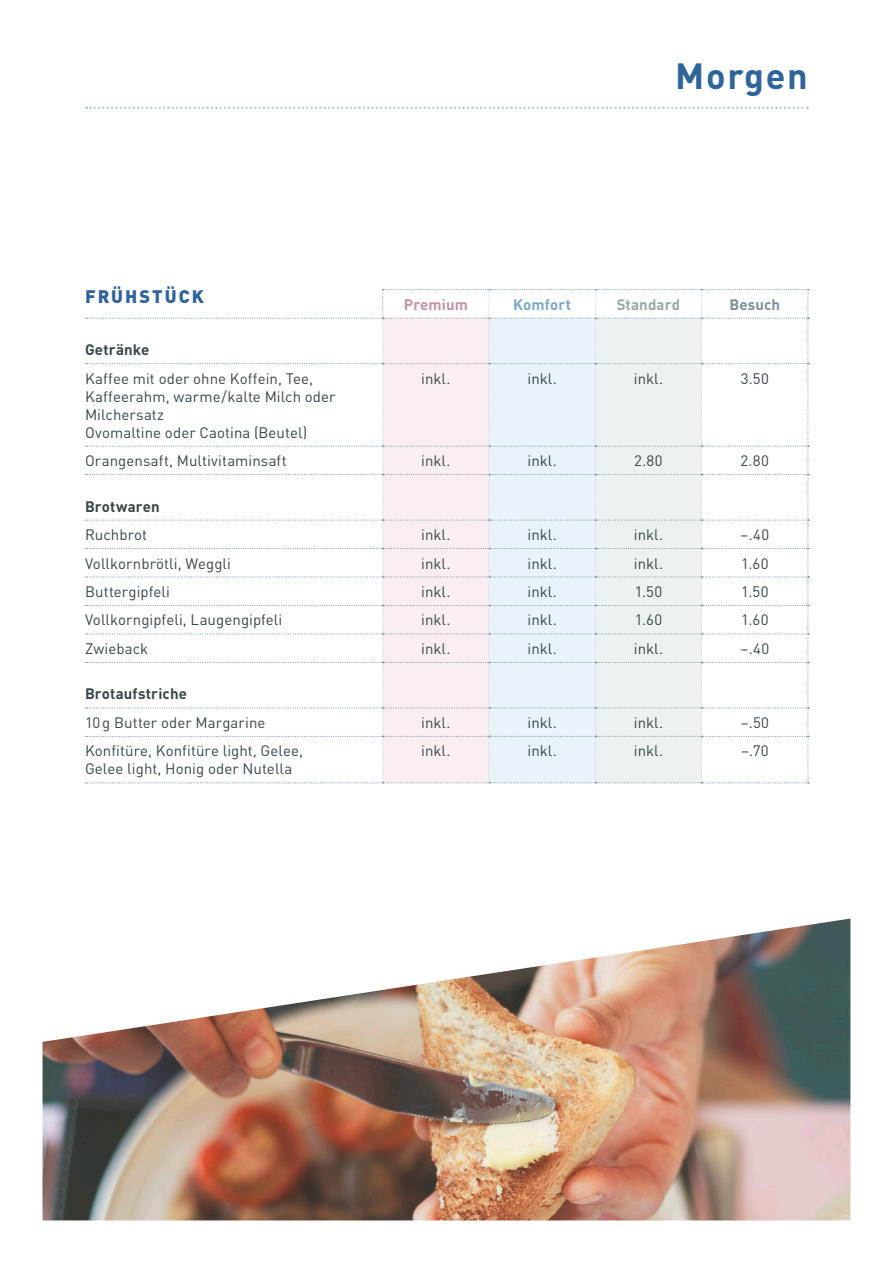
<style>
.page{position:relative;width:893px;height:1263px;background:#fff}
.page>*{position:absolute;margin:0;border:0;box-sizing:border-box;transform-origin:0 0}
._04_Obertitel{font:700 36px "DINOT";letter-spacing:.05em;color:#2f649b}
._03_Grundtext_Tabelle{font:900 18px "DINOT";letter-spacing:.11em;color:#2f649b}
._03_Grundtext_Tabelle-2{font:15px/18px "DINOT";letter-spacing:.005em;color:#37474a}
._03_Grundtext_Tabelle-3{font:700 15px "DINOT";letter-spacing:.01em;color:#37474a}
._03_Grundtext_Tabelle-4{font:700 15px "DINOT";letter-spacing:.01em;color:#93aba6}
._03_Grundtext_Tabelle-5{font:700 15px "DINOT";letter-spacing:.005em;color:#c490a5}
._03_Grundtext_Tabelle-6{font:700 15px "DINOT";letter-spacing:.01em;color:#79a8c6}
._03_Grundtext_Tabelle-7{font:700 15px "DINOT";letter-spacing:.01em;color:#7a8f9a}
</style>
<div class="page">
<img style="left:43px;top:918px;width:807px;height:302px">
<svg style="left:86px;top:289px;width:723px;height:494px"></svg>
<svg style="left:86px;top:107px;width:722px;height:2px"></svg>
<p class="_04_Obertitel" style="left:675px;top:48px;width:134px">Morgen</p>
<p class="_03_Grundtext_Tabelle" style="left:85px;top:282px;width:120px">FRÜHSTÜCK</p>
<p class="_03_Grundtext_Tabelle-3" style="left:85px;top:338px;width:66px">Getränke</p>
<p class="_03_Grundtext_Tabelle-2" style="left:85px;top:368px;width:252px">Kaffee mit oder ohne Koffein, Tee,<br>Kaffeerahm, warme/kalte Milch oder</p>
<p class="_03_Grundtext_Tabelle-2" style="left:85px;top:404px;width:81px">Milchersatz</p>
<p class="_03_Grundtext_Tabelle-2" style="left:85px;top:422px;width:224px">Ovomaltine oder Caotina (Beutel)</p>
<p class="_03_Grundtext_Tabelle-5" style="left:404px;top:292px;width:66px">Premium</p>
<p class="_03_Grundtext_Tabelle-6" style="left:513px;top:292px;width:59px">Komfort</p>
<p class="_03_Grundtext_Tabelle-4" style="left:617px;top:292px;width:65px">Standard</p>
<p class="_03_Grundtext_Tabelle-7" style="left:729px;top:292px;width:52px">Besuch</p>
<p class="_03_Grundtext_Tabelle-2" style="left:421px;top:368px;width:31px">inkl.</p>
<p class="_03_Grundtext_Tabelle-2" style="left:528px;top:368px;width:31px">inkl.</p>
<p class="_03_Grundtext_Tabelle-2" style="left:634px;top:368px;width:31px">inkl.</p>
<p class="_03_Grundtext_Tabelle-2" style="left:741px;top:368px;width:30px">3.50</p>
<p class="_03_Grundtext_Tabelle-2" style="left:85px;top:451px;width:203px">Orangensaft, Multivitaminsaft</p>
<p class="_03_Grundtext_Tabelle-2" style="left:421px;top:451px;width:31px">inkl.</p>
<p class="_03_Grundtext_Tabelle-2" style="left:528px;top:451px;width:31px">inkl.</p>
<p class="_03_Grundtext_Tabelle-2" style="left:634px;top:451px;width:30px">2.80</p>
<p class="_03_Grundtext_Tabelle-2" style="left:741px;top:451px;width:30px">2.80</p>
<p class="_03_Grundtext_Tabelle-3" style="left:85px;top:494px;width:76px">Brotwaren</p>
<p class="_03_Grundtext_Tabelle-2" style="left:85px;top:525px;width:64px">Ruchbrot</p>
<p class="_03_Grundtext_Tabelle-2" style="left:421px;top:525px;width:31px">inkl.</p>
<p class="_03_Grundtext_Tabelle-2" style="left:528px;top:525px;width:31px">inkl.</p>
<p class="_03_Grundtext_Tabelle-2" style="left:634px;top:525px;width:31px">inkl.</p>
<p class="_03_Grundtext_Tabelle-2" style="left:740px;top:525px;width:30px">–.40</p>
<p class="_03_Grundtext_Tabelle-2" style="left:85px;top:553px;width:148px">Vollkornbrötli, Weggli</p>
<p class="_03_Grundtext_Tabelle-2" style="left:421px;top:553px;width:31px">inkl.</p>
<p class="_03_Grundtext_Tabelle-2" style="left:528px;top:553px;width:31px">inkl.</p>
<p class="_03_Grundtext_Tabelle-2" style="left:634px;top:553px;width:31px">inkl.</p>
<p class="_03_Grundtext_Tabelle-2" style="left:741px;top:553px;width:29px">1.60</p>
<p class="_03_Grundtext_Tabelle-2" style="left:85px;top:582px;width:86px">Buttergipfeli</p>
<p class="_03_Grundtext_Tabelle-2" style="left:421px;top:582px;width:31px">inkl.</p>
<p class="_03_Grundtext_Tabelle-2" style="left:528px;top:582px;width:31px">inkl.</p>
<p class="_03_Grundtext_Tabelle-2" style="left:635px;top:582px;width:29px">1.50</p>
<p class="_03_Grundtext_Tabelle-2" style="left:741px;top:582px;width:29px">1.50</p>
<p class="_03_Grundtext_Tabelle-2" style="left:85px;top:610px;width:199px">Vollkorngipfeli, Laugengipfeli</p>
<p class="_03_Grundtext_Tabelle-2" style="left:421px;top:610px;width:31px">inkl.</p>
<p class="_03_Grundtext_Tabelle-2" style="left:528px;top:610px;width:31px">inkl.</p>
<p class="_03_Grundtext_Tabelle-2" style="left:635px;top:610px;width:29px">1.60</p>
<p class="_03_Grundtext_Tabelle-2" style="left:741px;top:610px;width:29px">1.60</p>
<p class="_03_Grundtext_Tabelle-2" style="left:85px;top:638px;width:65px">Zwieback</p>
<p class="_03_Grundtext_Tabelle-2" style="left:421px;top:638px;width:31px">inkl.</p>
<p class="_03_Grundtext_Tabelle-2" style="left:528px;top:638px;width:31px">inkl.</p>
<p class="_03_Grundtext_Tabelle-2" style="left:634px;top:638px;width:31px">inkl.</p>
<p class="_03_Grundtext_Tabelle-2" style="left:740px;top:638px;width:30px">–.40</p>
<p class="_03_Grundtext_Tabelle-3" style="left:85px;top:682px;width:103px">Brotaufstriche</p>
<p class="_03_Grundtext_Tabelle-2" style="left:85px;top:712px;width:182px">10g Butter oder Margarine</p>
<p class="_03_Grundtext_Tabelle-2" style="left:421px;top:712px;width:31px">inkl.</p>
<p class="_03_Grundtext_Tabelle-2" style="left:528px;top:712px;width:31px">inkl.</p>
<p class="_03_Grundtext_Tabelle-2" style="left:634px;top:712px;width:31px">inkl.</p>
<p class="_03_Grundtext_Tabelle-2" style="left:740px;top:712px;width:30px">–.50</p>
<p class="_03_Grundtext_Tabelle-2" style="left:85px;top:741px;width:220px">Konfitüre, Konfitüre light, Gelee,<br>Gelee light, Honig oder Nutella</p>
<p class="_03_Grundtext_Tabelle-2" style="left:421px;top:741px;width:31px">inkl.</p>
<p class="_03_Grundtext_Tabelle-2" style="left:528px;top:741px;width:31px">inkl.</p>
<p class="_03_Grundtext_Tabelle-2" style="left:634px;top:741px;width:31px">inkl.</p>
<p class="_03_Grundtext_Tabelle-2" style="left:741px;top:741px;width:29px">–.70</p>
</div>
